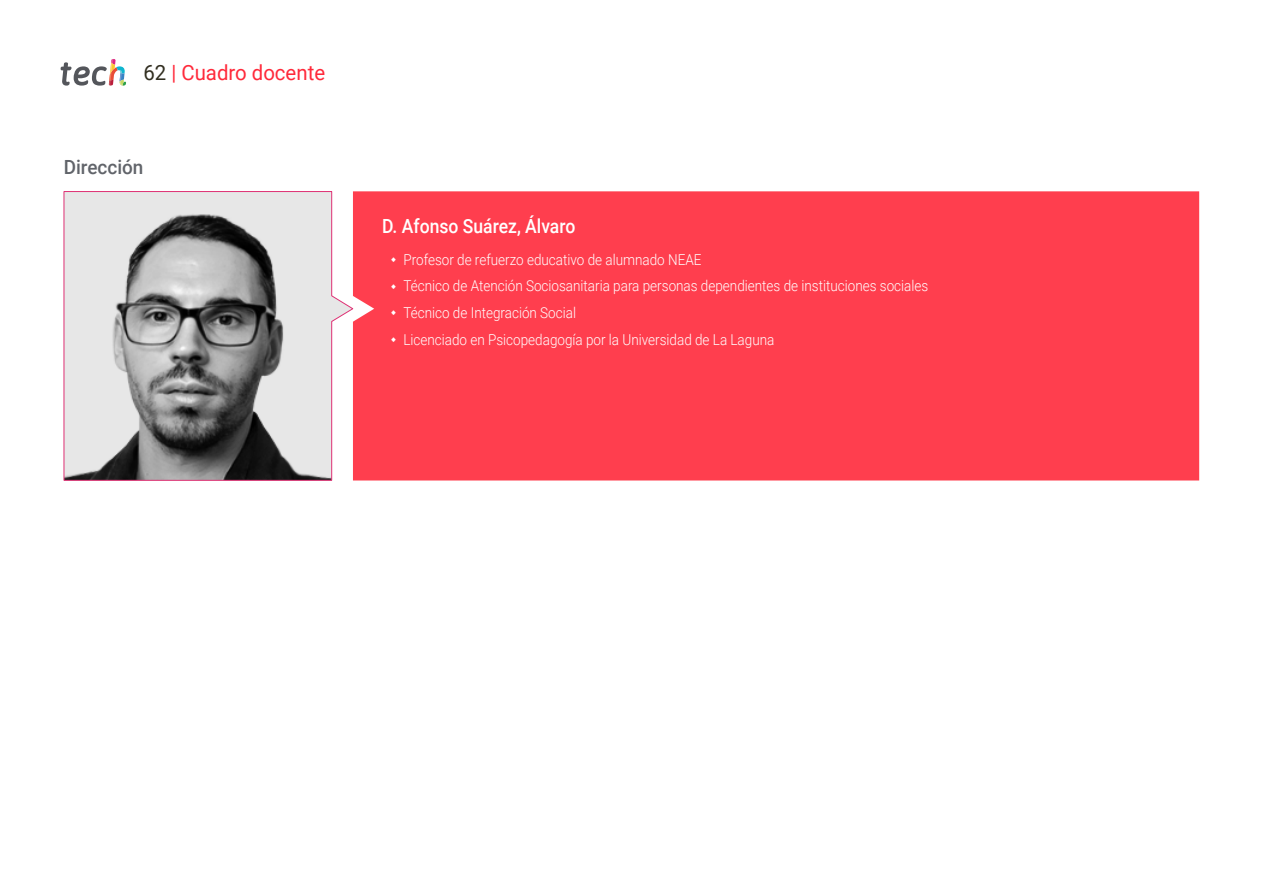
<style>
.page{position:relative;width:1263px;height:893px;background:#fff}
.page>*{position:absolute;margin:0;border:0;box-sizing:border-box;transform-origin:0 0}
.t1{font:21px "Roboto";color:#ff293a}
.t2{font:500 19.5px "Roboto";color:#fff;scale:.9 1}
.t3{font:500 19.5px "Roboto";color:#61646a}
.t4{font:300 15px/26.7px "Roboto";color:#fff;scale:.9 1}
.s1{color:#312e20}
</style>
<div class="page">
<svg style="left:61px;top:59px;width:65px;height:27px"></svg>
<div style="left:353px;top:191px;width:846px;height:289px;background:#ff3e4e"></div>
<svg style="left:64px;top:191px;width:289px;height:290px"></svg>
<svg style="left:392px;top:257px;width:4px;height:5px"></svg>
<svg style="left:392px;top:284px;width:4px;height:5px"></svg>
<svg style="left:392px;top:310px;width:4px;height:5px"></svg>
<svg style="left:392px;top:337px;width:4px;height:5px"></svg>
<h1 class="t1" style="left:144px;top:57px;width:183px"><span class="s1">62</span> | Cuadro docente</h1>
<h2 class="t3" style="left:64px;top:154px;width:81px">Dirección</h2>
<h2 class="t2" style="left:382px;top:212px;width:216px">D. Afonso Suárez, Álvaro</h2>
<p class="t4" style="left:403px;top:245px;width:585px">Profesor de refuerzo educativo de alumnado NEAE<br>Técnico de Atención Sociosanitaria para personas dependientes de instituciones sociales Técnico de Integración Social<br>Licenciado en Psicopedagogía por la Universidad de La Laguna</p>
</div>
